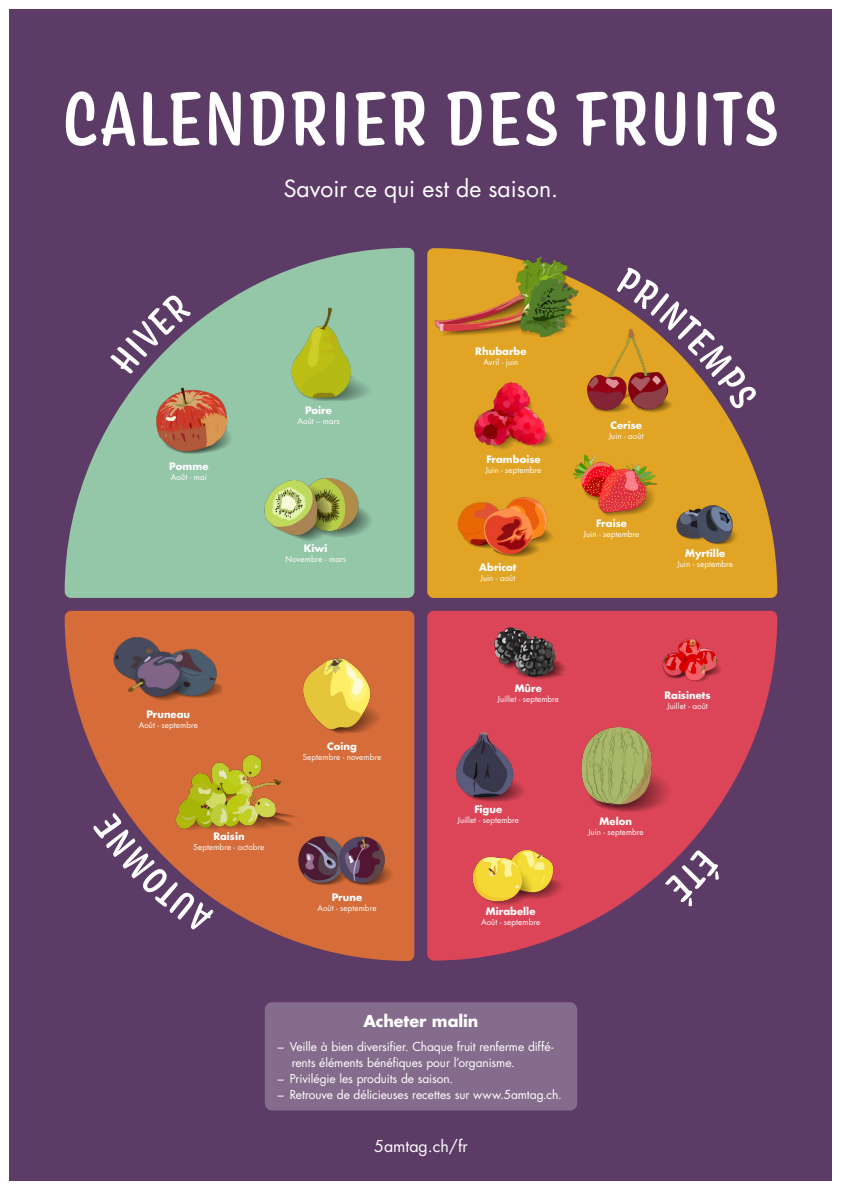
<style>
.page{position:relative;width:842px;height:1191px;background:#fff}
.page>*{position:absolute;margin:0;border:0;box-sizing:border-box;transform-origin:0 0}
.t1{font:500 80px "Coniferous";color:#fff}
.t2{font:23px "Futura Std";color:#fff}
.t3{font:16px "Futura Std";color:#fff}
.t4{font:700 16px "Futura Std";letter-spacing:-.005em;color:#fff}
.t5{font:12px/16px "Futura Std";letter-spacing:-.005em;color:#fff}
.t6{font:700 10px "Futura Std";color:#fff}
.t7{font:8px "Futura Std";letter-spacing:.01em;color:#fff}
</style>
<div class="page">
<div style="left:10px;top:10px;width:822px;height:1171px;background:#5c3b66"></div>
<svg style="left:65px;top:248px;width:349px;height:350px;fill:#94c6a8"></svg>
<svg style="left:427px;top:248px;width:350px;height:350px;fill:#e1a424"></svg>
<svg style="left:65px;top:611px;width:349px;height:350px;fill:#d56c39"></svg>
<svg style="left:427px;top:611px;width:350px;height:349px;fill:#dc4557"></svg>
<div style="left:265px;top:1002px;width:312px;height:108px;background:#856c8c;border-radius:7px"></div>
<img style="left:652px;top:633px;width:69px;height:54px">
<img style="left:559px;top:313px;width:142px;height:114px">
<img style="left:262px;top:434px;width:113px;height:115px">
<img style="left:283px;top:636px;width:99px;height:104px">
<img style="left:480px;top:610px;width:99px;height:78px">
<img style="left:569px;top:446px;width:93px;height:81px">
<img style="left:449px;top:725px;width:88px;height:81px">
<img style="left:576px;top:719px;width:101px;height:102px">
<img style="left:458px;top:845px;width:111px;height:69px">
<img style="left:292px;top:828px;width:109px;height:67px">
<img style="left:151px;top:385px;width:85px;height:77px">
<img style="left:285px;top:304px;width:87px;height:100px">
<img style="left:173px;top:747px;width:132px;height:91px">
<img style="left:441px;top:484px;width:127px;height:86px">
<img style="left:462px;top:369px;width:115px;height:80px">
<img style="left:105px;top:629px;width:117px;height:84px">
<img style="left:671px;top:500px;width:75px;height:48px">
<img style="left:408px;top:250px;width:180px;height:109px">
<svg style="left:109px;top:293px;width:82px;height:83px"></svg>
<svg style="left:615px;top:266px;width:144px;height:144px"></svg>
<svg style="left:664px;top:848px;width:61px;height:61px"></svg>
<svg style="left:92px;top:811px;width:123px;height:123px"></svg>
<h1 class="t1" style="left:62px;top:63px;width:720px">CALENDRIER DES FRUITS</h1>
<h2 class="t2" style="left:284px;top:174px;width:276px">Savoir ce qui est de saison.</h2>
<p class="t6" style="left:475px;top:344px;width:53px">Rhubarbe</p>
<p class="t7" style="left:483px;top:356px;width:36px">Avril - juin</p>
<p class="t6" style="left:169px;top:460px;width:41px">Pomme</p>
<p class="t7" style="left:171px;top:472px;width:37px">Août - mai</p>
<p class="t6" style="left:305px;top:404px;width:28px">Poire</p>
<p class="t7" style="left:298px;top:416px;width:43px">Août – mars</p>
<p class="t6" style="left:610px;top:418px;width:33px">Cerise</p>
<p class="t7" style="left:609px;top:430px;width:36px">Juin - août</p>
<p class="t6" style="left:304px;top:542px;width:25px">Kiwi</p>
<p class="t7" style="left:286px;top:554px;width:62px">Novembre - mars</p>
<p class="t6" style="left:486px;top:453px;width:56px">Framboise</p>
<p class="t7" style="left:486px;top:465px;width:57px">Juin - septembre</p>
<p class="t6" style="left:479px;top:561px;width:39px">Abricot</p>
<p class="t7" style="left:480px;top:573px;width:36px">Juin - août</p>
<p class="t6" style="left:596px;top:517px;width:32px">Fraise</p>
<p class="t7" style="left:584px;top:529px;width:57px">Juin - septembre</p>
<p class="t6" style="left:685px;top:546px;width:41px">Myrtille</p>
<p class="t7" style="left:677px;top:558px;width:57px">Juin - septembre</p>
<p class="t6" style="left:146px;top:708px;width:45px">Pruneau</p>
<p class="t7" style="left:139px;top:720px;width:61px">Août - septembre</p>
<p class="t6" style="left:213px;top:829px;width:33px">Raisin</p>
<p class="t7" style="left:194px;top:841px;width:72px">Septembre - octobre</p>
<p class="t6" style="left:327px;top:740px;width:31px">Coing</p>
<p class="t7" style="left:303px;top:752px;width:80px">Septembre - novembre</p>
<p class="t6" style="left:332px;top:890px;width:32px">Prune</p>
<p class="t7" style="left:317px;top:903px;width:61px">Août - septembre</p>
<p class="t6" style="left:515px;top:681px;width:29px">Mûre</p>
<p class="t7" style="left:497px;top:694px;width:63px">Juillet - septembre</p>
<p class="t6" style="left:664px;top:688px;width:48px">Raisinets</p>
<p class="t7" style="left:667px;top:701px;width:42px">Juillet - août</p>
<p class="t6" style="left:474px;top:802px;width:29px">Figue</p>
<p class="t7" style="left:457px;top:814px;width:63px">Juillet - septembre</p>
<p class="t6" style="left:486px;top:904px;width:51px">Mirabelle</p>
<p class="t7" style="left:481px;top:917px;width:61px">Août - septembre</p>
<p class="t6" style="left:600px;top:815px;width:34px">Melon</p>
<p class="t7" style="left:588px;top:827px;width:57px">Juin - septembre</p>
<h3 class="t4" style="left:364px;top:1010px;width:116px">Acheter malin</h3>
<h3 class="t5" style="left:292px;top:1038px;width:263px;text-indent:-14px">– Veille à bien diversifier. Chaque fruit renferme diffé&shy;rents éléments bénéfiques pour l’organisme.</h3>
<h3 class="t5" style="left:278px;top:1070px;width:177px">– Privilégie les produits de saison.</h3>
<h3 class="t5" style="left:278px;top:1086px;width:286px">– Retrouve de délicieuses recettes sur www.5amtag.ch.</h3>
<h3 class="t3" style="left:374px;top:1135px;width:95px">5amtag.ch/fr</h3>
</div>
